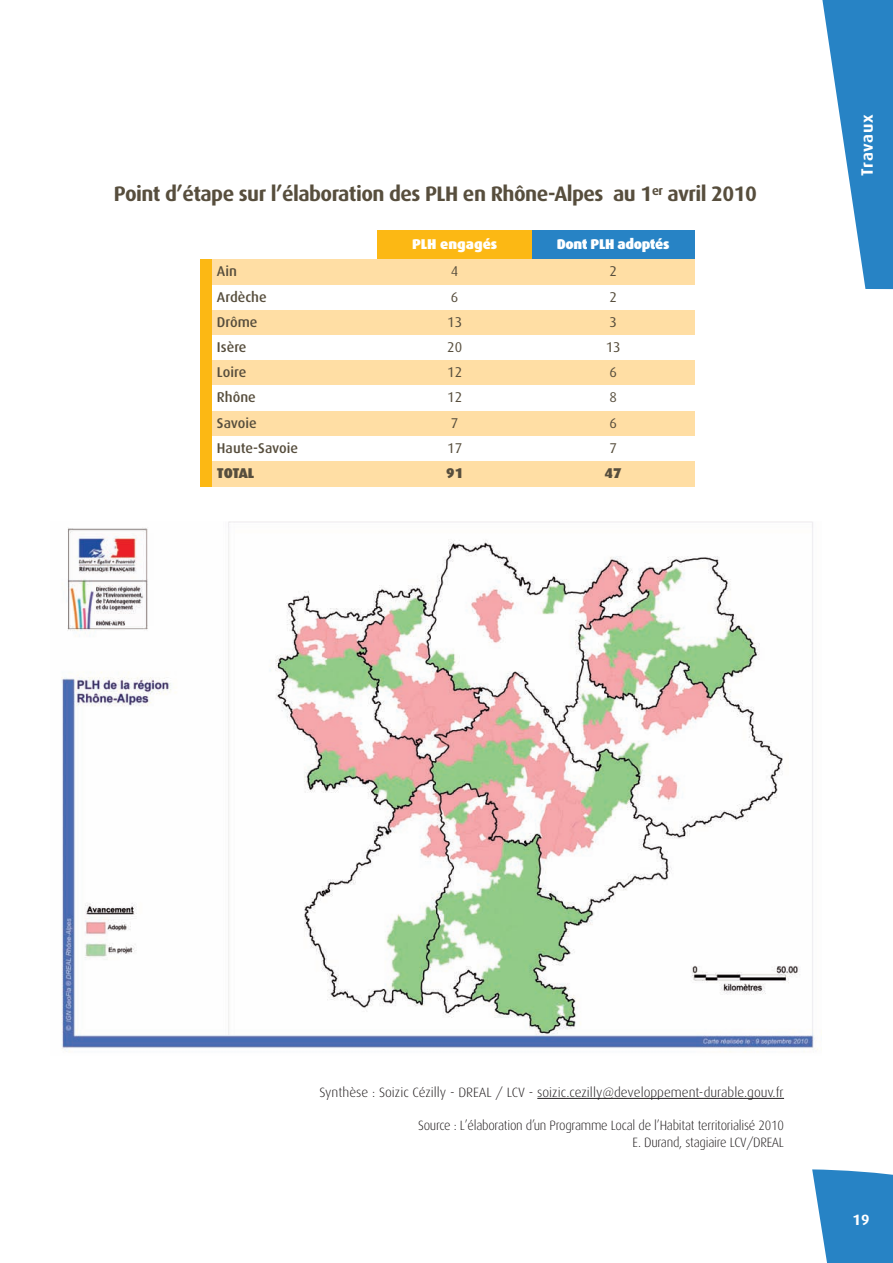
<style>
.page{position:relative;width:893px;height:1263px;background:#fff}
.page>*{position:absolute;margin:0;border:0;box-sizing:border-box;transform-origin:0 0}
.t1{font:700 21px "Dax";letter-spacing:-.025em;color:#574e3d}
.t2{font:700 16.5px "Dax";letter-spacing:.035em;color:#fff}
.t3{font:700 15px "Dax";color:#fff}
.t4{font:500 14.25px "Dax";color:#574e3d}
.t5{font:14.25px "Dax";color:#574e3d}
.t6{font:900 14.25px "Dax";letter-spacing:-.025em;color:#fff}
.t7{font:900 14.25px "Dax";color:#fff}
.t8{font:900 14.25px "Dax";letter-spacing:-.015em;color:#574e3d}
.t9{font:300 13.5px/16.2px "Dax";letter-spacing:-.02em;color:#231f20;text-align:right;scale:.95 1}
.t10{font:300 13.5px "Dax";color:#231f20}
</style>
<div class="page">
<svg style="left:812px;top:1169px;width:81px;height:94px;background:#4091cb"></svg>
<svg style="left:822px;top:0;width:71px;height:289px"></svg>
<img style="left:61px;top:522px;width:761px;height:530px">
<div style="left:377px;top:230px;width:155px;height:30px;background:#fcb814"></div>
<div style="left:532px;top:230px;width:162px;height:30px;background:#2783c5"></div>
<div style="left:212px;top:260px;width:165px;height:25px;background:#ffdea4"></div>
<div style="left:377px;top:260px;width:155px;height:25px;background:#ffdea4"></div>
<div style="left:532px;top:260px;width:162px;height:25px;background:#ffdea4"></div>
<div style="left:212px;top:310px;width:165px;height:25px;background:#ffdea4"></div>
<div style="left:377px;top:310px;width:155px;height:25px;background:#ffdea4"></div>
<div style="left:532px;top:310px;width:162px;height:25px;background:#ffdea4"></div>
<div style="left:212px;top:361px;width:165px;height:25px;background:#ffdea4"></div>
<div style="left:377px;top:361px;width:155px;height:25px;background:#ffdea4"></div>
<div style="left:532px;top:361px;width:162px;height:25px;background:#ffdea4"></div>
<div style="left:212px;top:411px;width:165px;height:25px;background:#ffdea4"></div>
<div style="left:377px;top:411px;width:155px;height:25px;background:#ffdea4"></div>
<div style="left:532px;top:411px;width:162px;height:25px;background:#ffdea4"></div>
<div style="left:212px;top:461px;width:165px;height:26px;background:#ffdea4"></div>
<div style="left:377px;top:461px;width:155px;height:26px;background:#ffdea4"></div>
<div style="left:532px;top:461px;width:162px;height:26px;background:#ffdea4"></div>
<div style="left:200px;top:259px;width:12px;height:227px;background:#fcb814"></div>
<hr style="left:537px;top:1098px;width:247px;height:1px;background:#231f20">
<h1 class="t1" style="left:114px;top:185px;width:645px">Point d’étape sur l’élaboration des PLH en Rhône-Alpes au 1<sup>er</sup> avril 2010</h1>
<p class="t7" style="left:412px;top:238px;width:87px">PLH engagés</p>
<p class="t6" style="left:557px;top:238px;width:114px">Dont PLH adoptés</p>
<p class="t4" style="left:217px;top:265px;width:22px">Ain</p>
<p class="t5" style="left:451px;top:265px;width:9px">4</p>
<p class="t5" style="left:609px;top:265px;width:9px">2</p>
<p class="t4" style="left:217px;top:290px;width:51px">Ardèche</p>
<p class="t5" style="left:451px;top:290px;width:9px">6</p>
<p class="t5" style="left:609px;top:290px;width:9px">2</p>
<p class="t4" style="left:217px;top:316px;width:42px">Drôme</p>
<p class="t5" style="left:447px;top:316px;width:16px">13</p>
<p class="t5" style="left:609px;top:316px;width:9px">3</p>
<p class="t4" style="left:217px;top:341px;width:31px">Isère</p>
<p class="t5" style="left:447px;top:341px;width:16px">20</p>
<p class="t5" style="left:606px;top:341px;width:16px">13</p>
<p class="t4" style="left:217px;top:366px;width:31px">Loire</p>
<p class="t5" style="left:447px;top:366px;width:16px">12</p>
<p class="t5" style="left:609px;top:366px;width:9px">6</p>
<p class="t4" style="left:217px;top:391px;width:40px">Rhône</p>
<p class="t5" style="left:447px;top:391px;width:16px">12</p>
<p class="t5" style="left:609px;top:391px;width:9px">8</p>
<p class="t4" style="left:217px;top:416px;width:41px">Savoie</p>
<p class="t5" style="left:451px;top:416px;width:9px">7</p>
<p class="t5" style="left:609px;top:416px;width:9px">6</p>
<p class="t4" style="left:217px;top:442px;width:83px">Haute-Savoie</p>
<p class="t5" style="left:447px;top:442px;width:16px">17</p>
<p class="t5" style="left:609px;top:442px;width:9px">7</p>
<p class="t8" style="left:217px;top:467px;width:39px">TOTAL</p>
<p class="t8" style="left:446px;top:467px;width:19px">91</p>
<p class="t8" style="left:605px;top:467px;width:19px">47</p>
<p class="t2" style="left:860px;top:176px;width:63px;rotate:-90deg">Travaux</p>
<p class="t10" style="left:319px;top:1086px;width:466px">Synthèse : Soizic Cézilly - DREAL / LCV - soizic.cezilly@developpement-durable.gouv.fr</p>
<p class="t9" style="left:418px;top:1118px;width:387px">Source : L’élaboration d’un Programme Local de l’Habitat territorialisé 2010<br>E. Durand, stagiaire LCV/DREAL</p>
<p class="t3" style="left:853px;top:1213px;width:18px">19</p>
</div>
